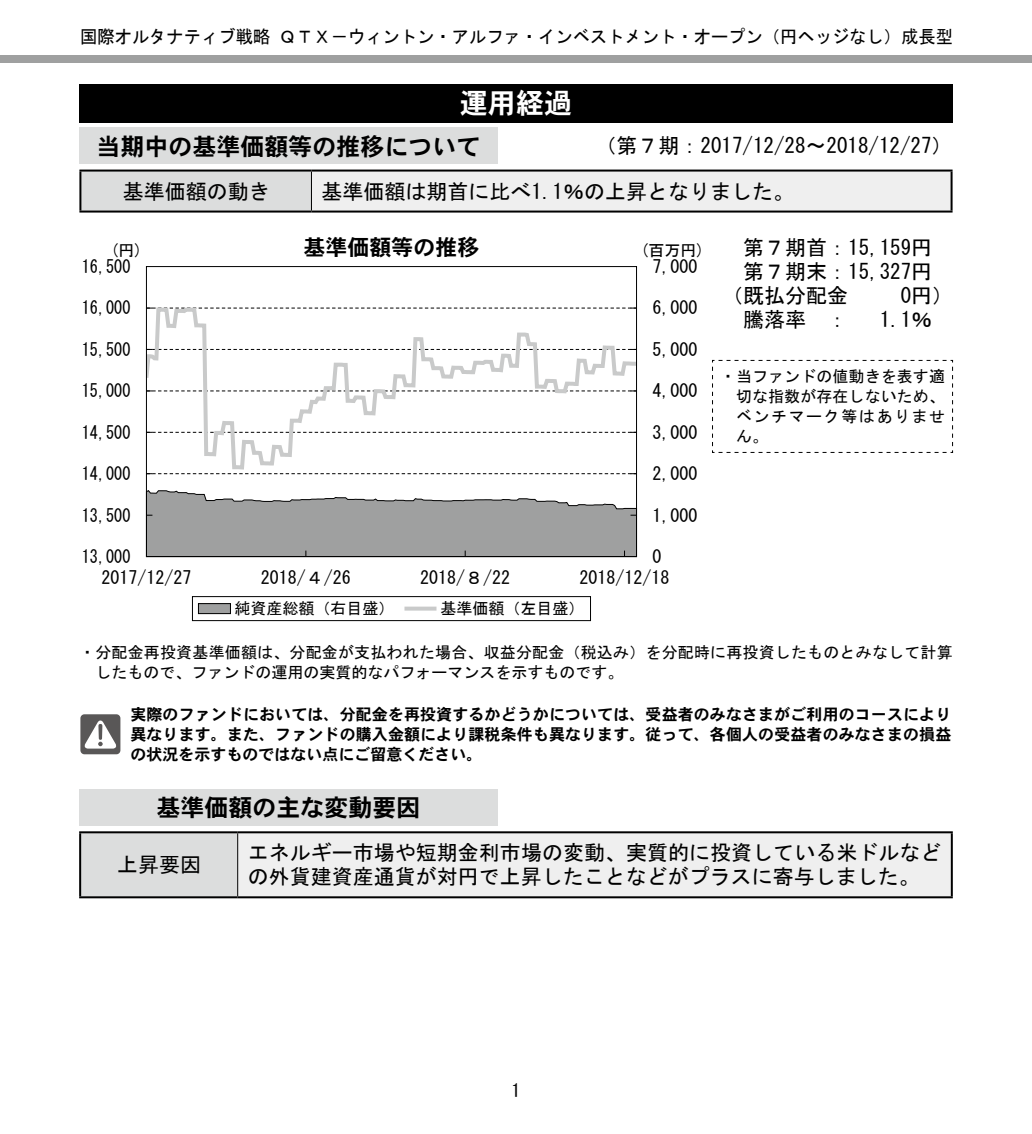
<style>
.page{position:relative;width:1032px;height:1134px;background:#fff}
.page>*{position:absolute;margin:0;border:0;box-sizing:border-box;transform-origin:0 0}
.t1{font:28px "DFHS Gothic W7 WIN RKSJ H";color:#fff}
.t2{font:24px "DFHS Gothic W7 WIN RKSJ H";color:#000}
.t3{font:22px "DFHS Gothic W7 WIN RKSJ H";color:#000}
.t4{font:21px/24px "MS Gothic";color:#000}
.t5{font:18px "MS Gothic";color:#000}
.t6{font:18px "MS Gothic";color:#000;scale:.96 1}
.t7{font:18px "MS Gothic";color:#000;scale:.9 1}
.t8{font:16px/20px "MS Gothic";letter-spacing:.005em;color:#000;text-align:justify}
.t9{font:16px/20px "DFHS Gothic W7 WIN RKSJ H";letter-spacing:.005em;color:#000;text-align:justify}
</style>
<div class="page">
<div style="left:0;top:56px;width:1032px;height:7px;background:#9fa0a0"></div>
<svg style="left:148px;top:307px;width:487px;height:163px"></svg>
<svg style="left:145px;top:489px;width:492px;height:69px"></svg>
<svg style="left:148px;top:473px;width:487px;height:1px"></svg>
<svg style="left:148px;top:432px;width:487px;height:1px"></svg>
<svg style="left:148px;top:390px;width:487px;height:1px"></svg>
<svg style="left:148px;top:349px;width:487px;height:1px"></svg>
<svg style="left:148px;top:308px;width:487px;height:1px"></svg>
<div style="left:146px;top:266px;width:491px;height:291px;border:1px solid #000"></div>
<div style="left:192px;top:596px;width:399px;height:25px;border:1px solid #000"></div>
<div style="left:198px;top:604px;width:32px;height:10px;background:#9fa0a0"></div>
<div style="left:198px;top:603px;width:33px;height:11px;border:1px solid #000"></div>
<svg style="left:404px;top:607px;width:32px;height:4px"></svg>
<div style="left:79px;top:84px;width:873px;height:38px;background:#000"></div>
<div style="left:79px;top:128px;width:418px;height:36px;background:#dcdddd"></div>
<div style="left:80px;top:171px;width:231px;height:41px;background:#dcdddd"></div>
<div style="left:311px;top:171px;width:640px;height:41px;background:#efefef"></div>
<hr style="left:311px;top:172px;width:1px;height:39px;background:#000">
<hr style="left:79px;top:170px;width:232px;height:2px;background:#000">
<hr style="left:79px;top:172px;width:2px;height:39px;background:#000">
<hr style="left:311px;top:170px;width:641px;height:2px;background:#000">
<hr style="left:950px;top:172px;width:2px;height:39px;background:#000">
<hr style="left:79px;top:211px;width:232px;height:2px;background:#000">
<hr style="left:311px;top:211px;width:641px;height:2px;background:#000">
<svg style="left:712px;top:359px;width:241px;height:94px"></svg>
<div style="left:80px;top:714px;width:40px;height:40px;background:#595757;border-radius:4px"></div>
<svg style="left:84px;top:720px;width:33px;height:29px"></svg>
<svg style="left:98px;top:724px;width:4px;height:16px"></svg>
<div style="left:79px;top:790px;width:418px;height:36px;background:#dcdddd"></div>
<div style="left:80px;top:832px;width:158px;height:65px;background:#dcdddd"></div>
<div style="left:238px;top:832px;width:714px;height:65px;background:#efefef"></div>
<hr style="left:237px;top:833px;width:1px;height:63px;background:#000">
<hr style="left:79px;top:833px;width:2px;height:63px;background:#000">
<hr style="left:951px;top:833px;width:2px;height:63px;background:#000">
<hr style="left:79px;top:896px;width:159px;height:2px;background:#000">
<hr style="left:238px;top:896px;width:715px;height:2px;background:#000">
<hr style="left:79px;top:831px;width:159px;height:2px;background:#000">
<hr style="left:238px;top:831px;width:715px;height:2px;background:#000">
<p class="t6" style="left:80px;top:27px;width:911px">国際オルタナティブ戦略 ＱＴＸ－ウィントン・アルファ・インベストメント・オープン（円ヘッジなし）成長型</p>
<h1 class="t1" style="left:460px;top:89px;width:113px">運用経過</h1>
<p class="t2" style="left:96px;top:134px;width:386px">当期中の基準価額等の推移について</p>
<p class="t4" style="left:595px;top:134px;width:359px">（第７期：2017/12/28～2018/12/27）</p>
<p class="t4" style="left:123px;top:179px;width:149px">基準価額の動き</p>
<p class="t4" style="left:321px;top:179px;width:474px">基準価額は期首に比べ1.1％の上昇となりました。</p>
<p class="t4" style="left:743px;top:235px;width:190px">第７期首：15,159円</p>
<p class="t4" style="left:743px;top:259px;width:190px">第７期末：15,327円</p>
<p class="t4" style="left:722px;top:283px;width:127px">（既払分配金</p>
<p class="t4" style="left:901px;top:283px;width:54px">0円）</p>
<p class="t4" style="left:743px;top:307px;width:106px">騰落率 ：</p>
<p class="t4" style="left:880px;top:307px;width:54px">1.1％</p>
<p class="t3" style="left:303px;top:237px;width:178px">基準価額等の推移</p>
<p class="t8" style="left:110px;top:241px;width:33px">(円)</p>
<p class="t8" style="left:640px;top:241px;width:65px">(百万円)</p>
<p class="t7" style="left:82px;top:257px;width:56px">16,500</p>
<p class="t5" style="left:652px;top:257px;width:46px">7,000</p>
<p class="t7" style="left:82px;top:299px;width:56px">16,000</p>
<p class="t5" style="left:652px;top:299px;width:46px">6,000</p>
<p class="t7" style="left:82px;top:340px;width:56px">15,500</p>
<p class="t5" style="left:652px;top:340px;width:46px">5,000</p>
<p class="t7" style="left:82px;top:382px;width:56px">15,000</p>
<p class="t5" style="left:652px;top:382px;width:46px">4,000</p>
<p class="t7" style="left:82px;top:423px;width:56px">14,500</p>
<p class="t5" style="left:652px;top:423px;width:46px">3,000</p>
<p class="t7" style="left:82px;top:465px;width:56px">14,000</p>
<p class="t5" style="left:652px;top:465px;width:46px">2,000</p>
<p class="t7" style="left:82px;top:506px;width:56px">13,500</p>
<p class="t5" style="left:652px;top:506px;width:46px">1,000</p>
<p class="t7" style="left:82px;top:548px;width:56px">13,000</p>
<p class="t5" style="left:652px;top:548px;width:10px">0</p>
<p class="t5" style="left:101px;top:569px;width:91px">2017/12/27</p>
<p class="t5" style="left:261px;top:569px;width:91px">2018/４/26</p>
<p class="t5" style="left:420px;top:569px;width:91px">2018/８/22</p>
<p class="t5" style="left:579px;top:569px;width:91px">2018/12/18</p>
<p class="t8" style="left:234px;top:599px;width:161px">純資産総額（右目盛）</p>
<p class="t8" style="left:440px;top:599px;width:145px">基準価額（左目盛）</p>
<p class="t8" style="left:736px;top:366px;width:211px;text-indent:-16px">・当ファンドの値動きを表す適切な指数が存在しないため、ベンチマーク等はありません。</p>
<p class="t8" style="left:95px;top:643px;width:859px;text-indent:-16px">・分配金再投資基準価額は、分配金が支払われた場合、収益分配金（税込み）を分配時に再投資したものとみなして計算したもので、ファンドの運用の実質的なパフォーマンスを示すものです。</p>
<p class="t9" style="left:130px;top:704px;width:822px">実際のファンドにおいては、分配金を再投資するかどうかについては、受益者のみなさまがご利用のコースにより異なります。また、ファンドの購入金額により課税条件も異なります。従って、各個人の受益者のみなさまの損益の状況を示すものではない点にご留意ください。</p>
<p class="t2" style="left:156px;top:796px;width:266px">基準価額の主な変動要因</p>
<p class="t4" style="left:117px;top:853px;width:86px">上昇要因</p>
<p class="t4" style="left:248px;top:841px;width:695px">エネルギー市場や短期金利市場の変動、実質的に投資している米ドルなどの外貨建資産通貨が対円で上昇したことなどがプラスに寄与しました。</p>
<p class="t5" style="left:511px;top:1081px;width:10px">1</p>
</div>
